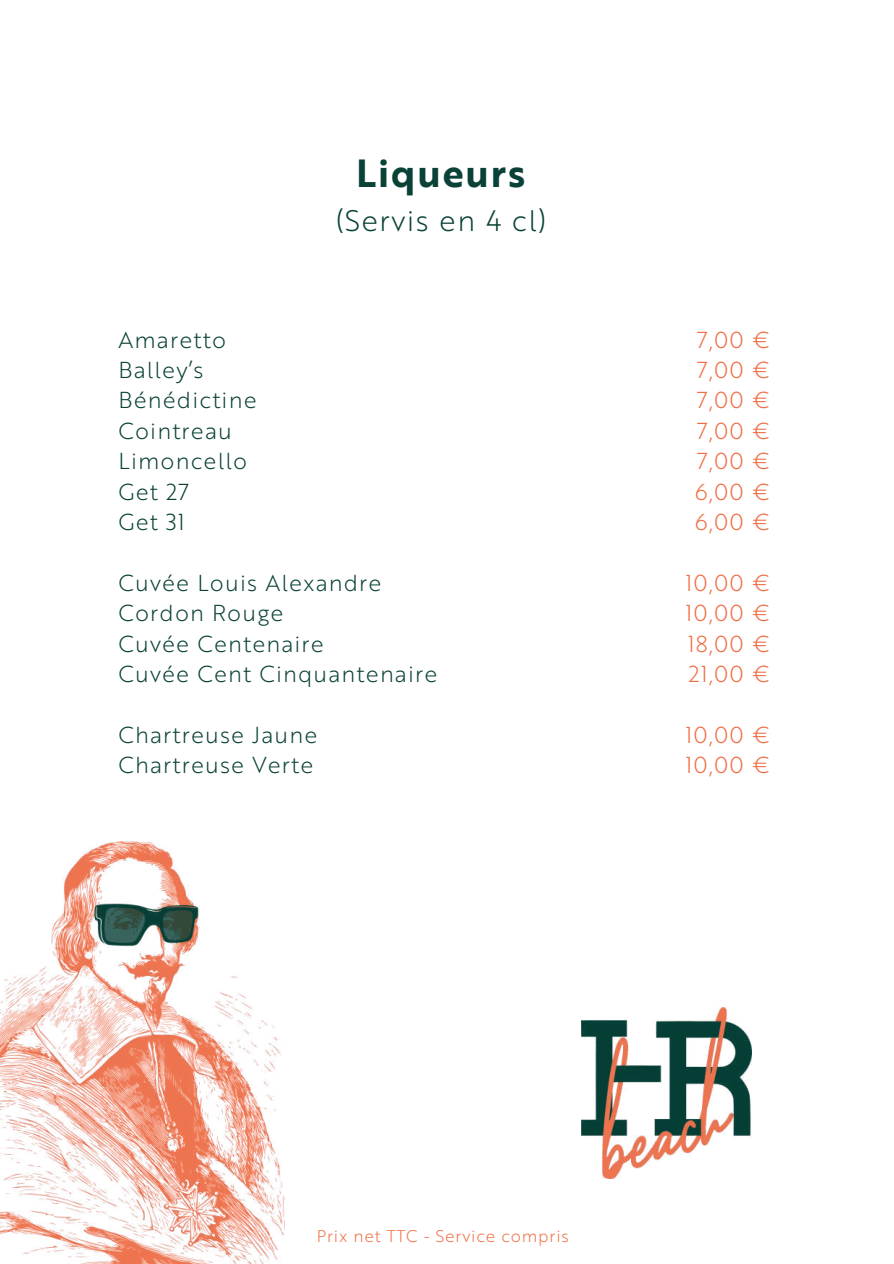
<style>
.page{position:relative;width:894px;height:1264px;background:#fff}
.page>*{position:absolute;margin:0;border:0;box-sizing:border-box;transform-origin:0 0}
.t1{font:700 38.25px "Brother 1816";letter-spacing:.05em;color:#0a4237}
.t2{font:300 28.8px "Brother 1816";letter-spacing:.05em;color:#0a4237}
.t3{font:300 22.5px/30.3px "Brother 1816";letter-spacing:.05em;color:#0a4237}
.t4{font:300 22.5px/30.3px "Brother 1816";letter-spacing:.05em;color:#f06e45;text-align:justify}
.t5{font:300 16.5px "Brother 1816";letter-spacing:.05em;color:#f06e45}
</style>
<div class="page">
<img style="left:0;top:841px;width:284px;height:422px">
<img style="left:581px;top:1007px;width:169px;height:171px">
<p class="t3" style="left:118px;top:323px;width:139px">Amaretto<br>Balley’s<br>Bénédictine<br>Cointreau<br>Limoncello<br>Get 27<br>Get 31</p>
<h1 class="t1" style="left:356px;top:144px;width:171px">Liqueurs</h1>
<p class="t2" style="left:336px;top:199px;width:212px">(Servis en 4 cl)</p>
<p class="t3" style="left:118px;top:566px;width:320px">Cuvée Louis Alexandre<br>Cordon Rouge<br>Cuvée Centenaire<br>Cuvée Cent Cinquantenaire</p>
<p class="t3" style="left:118px;top:718px;width:200px">Chartreuse Jaune<br>Chartreuse Verte</p>
<p class="t4" style="left:694px;top:323px;width:77px">7,00 € 7,00 € 7,00 € 7,00 € 7,00 € 6,00 € 6,00 €</p>
<p class="t4" style="left:685px;top:566px;width:86px">10,00 € 10,00 € 18,00 € 21,00 €</p>
<p class="t4" style="left:685px;top:718px;width:86px">10,00 €<br>10,00 €</p>
<p class="t5" style="left:317px;top:1224px;width:253px">Prix net TTC - Service compris</p>
</div>
